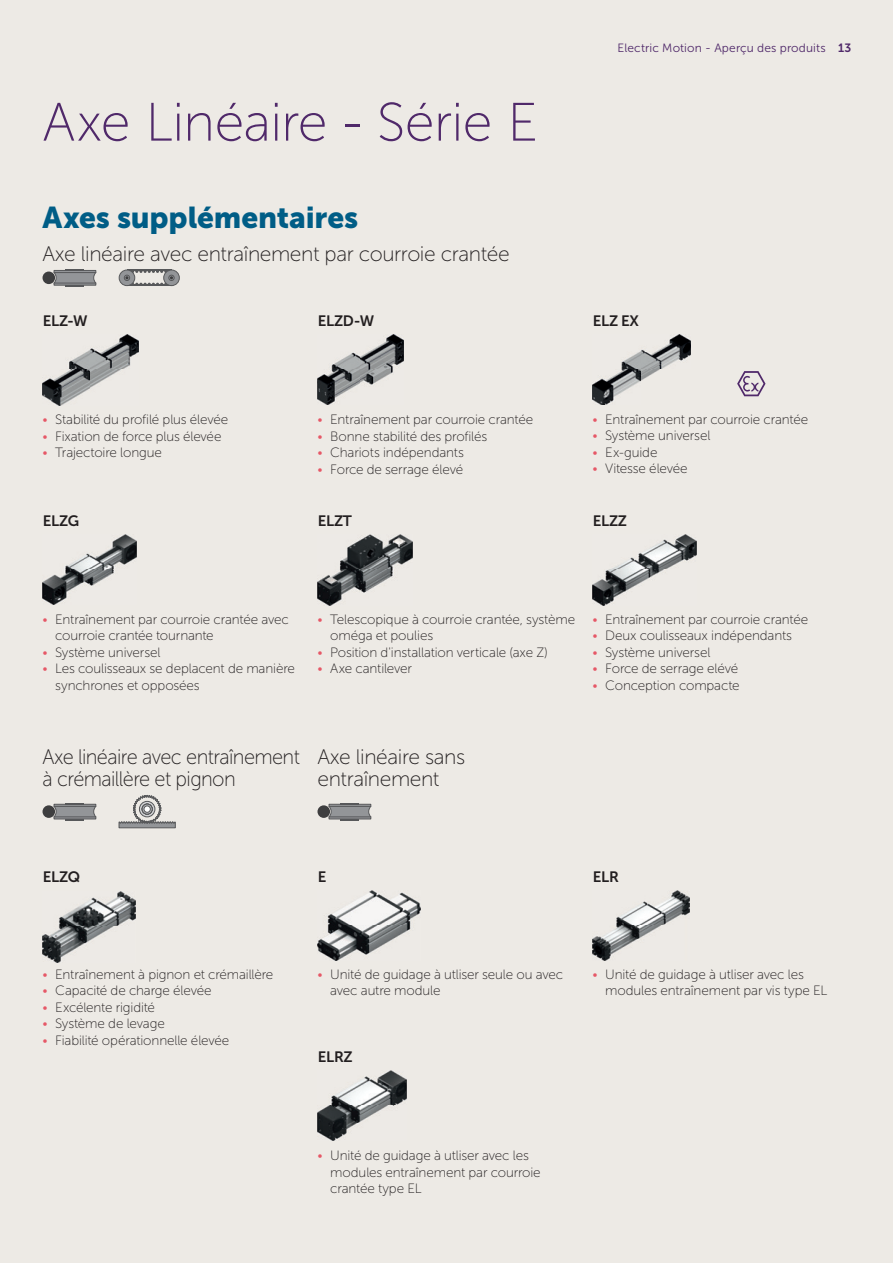
<style>
.page{position:relative;width:893px;height:1263px;background:#edeae5}
.page>*{position:absolute;margin:0;border:0;box-sizing:border-box;transform-origin:0 0}
.t1{font:54px "Museo Sans 100";letter-spacing:-.015em;color:#50296a}
.t2{font:30px "Museo Sans 900";letter-spacing:-.005em;color:#005d86}
.t3{font:21px/22.5px "Museo Sans 100";letter-spacing:-.02em;color:#231f20}
.t4{font:21px/22.5px "Museo Sans 100";letter-spacing:-.02em;color:#231f20;scale:.95 1}
.t5{font:15px "Museo Sans 700";letter-spacing:-.02em;color:#231f20}
.t6{font:13.5px/16.5px "Museo Sans 100";letter-spacing:-.01em;color:#231f20}
.t7{font:12px "Museo Sans 300";letter-spacing:.01em;color:#50296a}
.s1{font-family:"Museo Sans 700"}
.s2{color:#e65867}
</style>
<div class="page">
<img style="left:43px;top:335px;width:96px;height:70px">
<img style="left:43px;top:534px;width:93px;height:70px">
<img style="left:317px;top:335px;width:87px;height:69px">
<img style="left:317px;top:534px;width:96px;height:71px">
<img style="left:592px;top:534px;width:104px;height:71px">
<img style="left:317px;top:890px;width:103px;height:71px">
<img style="left:592px;top:890px;width:97px;height:71px">
<img style="left:317px;top:1070px;width:90px;height:71px">
<img style="left:43px;top:891px;width:92px;height:71px">
<img style="left:592px;top:335px;width:99px;height:70px">
<svg style="left:118px;top:795px;width:58px;height:33px"></svg>
<div style="left:144px;top:806px;width:7px;height:6px;border:1px solid #57585a;border-radius:50%"></div>
<div style="left:119px;top:270px;width:16px;height:16px;background:#939598;border-radius:50%"></div>
<div style="left:119px;top:270px;width:16px;height:16px;border:1px solid #57585a;border-radius:50%"></div>
<svg style="left:164px;top:270px;width:15px;height:16px"></svg>
<div style="left:163px;top:270px;width:17px;height:16px;border:1px solid #57585a;border-radius:50%"></div>
<svg style="left:124px;top:270px;width:50px;height:16px"></svg>
<div style="left:43px;top:805px;width:12px;height:13px;background:#3e3e3f;border-radius:50%"></div>
<svg style="left:53px;top:803px;width:44px;height:17px"></svg>
<div style="left:317px;top:805px;width:13px;height:13px;background:#3e3e3f;border-radius:50%"></div>
<svg style="left:328px;top:803px;width:44px;height:17px"></svg>
<div style="left:43px;top:272px;width:12px;height:12px;background:#3e3e3f;border-radius:50%"></div>
<svg style="left:53px;top:269px;width:44px;height:17px"></svg>
<svg style="left:737px;top:371px;width:28px;height:25px"></svg>
<p class="t7" style="left:618px;top:41px;width:235px">Electric Motion - Aperçu des produits <span class="s1">13</span></p>
<h1 class="t1" style="left:43px;top:93px;width:497px">Axe Linéaire - Série E</h1>
<h2 class="t2" style="left:43px;top:200px;width:317px">Axes supplémentaires</h2>
<h3 class="t3" style="left:43px;top:243px;width:469px">Axe linéaire avec entraînement par courroie crantée</h3>
<p class="t5" style="left:43px;top:312px;width:46px">ELZ-W</p>
<p class="t5" style="left:318px;top:312px;width:58px">ELZD-W</p>
<p class="t5" style="left:593px;top:312px;width:48px">ELZ EX</p>
<p class="t6" style="left:43px;top:411px;width:187px"><span class="s2">•</span> Stabilité du profilé plus élevée</p>
<p class="t6" style="left:43px;top:428px;width:180px"><span class="s2">•</span> Fixation de force plus élevée</p>
<p class="t6" style="left:43px;top:444px;width:121px"><span class="s2">•</span> Trajectoire longue</p>
<p class="t6" style="left:317px;top:411px;width:217px"><span class="s2">•</span> Entraînement par courroie crantée</p>
<p class="t6" style="left:317px;top:428px;width:171px"><span class="s2">•</span> Bonne stabilité des profilés</p>
<p class="t6" style="left:317px;top:444px;width:148px"><span class="s2">•</span> Chariots indépendants</p>
<p class="t6" style="left:317px;top:461px;width:147px"><span class="s2">•</span> Force de serrage élevé</p>
<p class="t6" style="left:592px;top:411px;width:217px"><span class="s2">•</span> Entraînement par courroie crantée</p>
<p class="t6" style="left:592px;top:428px;width:119px"><span class="s2">•</span> Système universel</p>
<p class="t6" style="left:592px;top:444px;width:66px"><span class="s2">•</span> Ex-guide</p>
<p class="t6" style="left:592px;top:461px;width:97px"><span class="s2">•</span> Vitesse élevée</p>
<p class="t5" style="left:43px;top:512px;width:38px">ELZG</p>
<p class="t5" style="left:318px;top:512px;width:36px">ELZT</p>
<p class="t5" style="left:593px;top:512px;width:36px">ELZZ</p>
<p class="t6" style="left:55px;top:611px;width:235px;text-indent:-13px"><span class="s2">•</span> Entraînement par courroie crantée avec courroie crantée tournante</p>
<p class="t6" style="left:43px;top:644px;width:119px"><span class="s2">•</span> Système universel</p>
<p class="t6" style="left:55px;top:661px;width:241px;text-indent:-13px"><span class="s2">•</span> Les coulisseaux se deplacent de manière synchrones et opposées</p>
<p class="t6" style="left:330px;top:611px;width:246px;text-indent:-13px"><span class="s2">•</span> Telescopique à courroie crantée, système oméga et poulies</p>
<p class="t6" style="left:317px;top:644px;width:232px"><span class="s2">•</span> Position d'installation verticale (axe Z)</p>
<p class="t6" style="left:317px;top:661px;width:96px"><span class="s2">•</span> Axe cantilever</p>
<p class="t6" style="left:592px;top:611px;width:217px"><span class="s2">•</span> Entraînement par courroie crantée</p>
<p class="t6" style="left:592px;top:628px;width:201px"><span class="s2">•</span> Deux coulisseaux indépendants</p>
<p class="t6" style="left:592px;top:644px;width:119px"><span class="s2">•</span> Système universel</p>
<p class="t6" style="left:592px;top:661px;width:147px"><span class="s2">•</span> Force de serrage elévé</p>
<p class="t6" style="left:592px;top:677px;width:149px"><span class="s2">•</span> Conception compacte</p>
<h3 class="t4" style="left:43px;top:745px;width:273px">Axe linéaire avec entraînement à crémaillère et pignon</h3>
<h3 class="t3" style="left:317px;top:745px;width:149px">Axe linéaire sans entraînement</h3>
<p class="t5" style="left:43px;top:868px;width:39px">ELZQ</p>
<p class="t5" style="left:318px;top:868px;width:10px">E</p>
<p class="t5" style="left:593px;top:868px;width:27px">ELR</p>
<p class="t6" style="left:43px;top:966px;width:232px"><span class="s2">•</span> Entraînement à pignon et crémaillère</p>
<p class="t6" style="left:43px;top:982px;width:170px"><span class="s2">•</span> Capacité de charge élevée</p>
<p class="t6" style="left:43px;top:999px;width:114px"><span class="s2">•</span> Excélente rigidité</p>
<p class="t6" style="left:43px;top:1015px;width:124px"><span class="s2">•</span> Système de levage</p>
<p class="t6" style="left:43px;top:1032px;width:188px"><span class="s2">•</span> Fiabilité opérationnelle élevée</p>
<p class="t6" style="left:330px;top:966px;width:234px;text-indent:-13px"><span class="s2">•</span> Unité de guidage à utliser seule ou avec avec autre module</p>
<p class="t5" style="left:318px;top:1048px;width:36px">ELRZ</p>
<p class="t6" style="left:605px;top:966px;width:224px;text-indent:-13px"><span class="s2">•</span> Unité de guidage à utliser avec les modules entraînement par vis type EL</p>
<p class="t6" style="left:330px;top:1147px;width:212px;text-indent:-13px"><span class="s2">•</span> Unité de guidage à utliser avec les modules entraînement par courroie crantée type EL</p>
</div>
